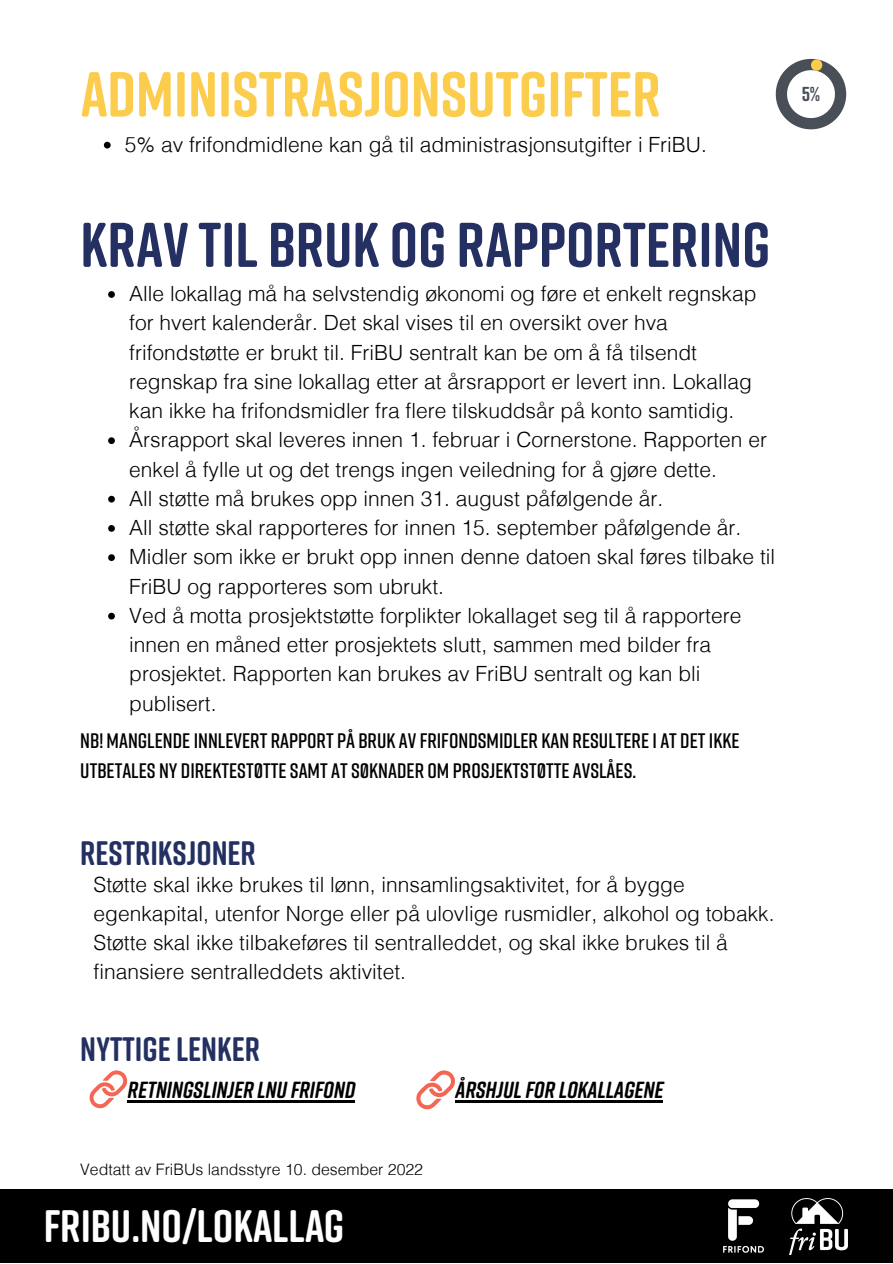
<style>
.page{position:relative;width:893px;height:1264px;background:#fff}
.page>*{position:absolute;margin:0;border:0;box-sizing:border-box;transform-origin:0 0}
.t1{font:700 63.6px "Rift Soft";color:#fccc4d}
.t2{font:700 63px "Rift Soft";color:#243061}
.t3{font:700 45.45px "Rift Soft";color:#fff}
.t4{font:700 33.9px "Rift Soft";color:#243061}
.t5{font:italic 700 23.25px "Rift Soft";color:#000}
.t6{font:300 21px/29.2px "Helvetica";color:#000}
.t7{font:600 21px/29.2px "Rift";color:#000}
.t8{font:700 20.25px "Rift Soft";color:#494f56}
.t9{font:300 15.75px "Helvetica";color:#000}
</style>
<div class="page">
<div style="left:0;top:1189px;width:892px;height:73px;background:#000"></div>
<img style="left:789px;top:1198px;width:58px;height:56px">
<img style="left:723px;top:1199px;width:41px;height:54px">
<svg style="left:104px;top:142px;width:7px;height:6px"></svg>
<svg style="left:108px;top:291px;width:7px;height:7px"></svg>
<svg style="left:108px;top:437px;width:7px;height:7px"></svg>
<svg style="left:108px;top:496px;width:7px;height:6px"></svg>
<svg style="left:108px;top:525px;width:7px;height:7px"></svg>
<svg style="left:108px;top:554px;width:7px;height:7px"></svg>
<svg style="left:108px;top:612px;width:7px;height:7px"></svg>
<svg style="left:89px;top:1070px;width:38px;height:38px"></svg>
<hr style="left:127px;top:1099px;width:228px;height:3px;background:#000">
<svg style="left:416px;top:1070px;width:39px;height:40px"></svg>
<hr style="left:455px;top:1099px;width:208px;height:3px;background:#000">
<svg style="left:775px;top:59px;width:71px;height:70px"></svg>
<h1 class="t1" style="left:80px;top:54px;width:582px">ADMINISTRASJONSUTGIFTER</h1>
<p class="t6" style="left:125px;top:130px;width:583px">5% av frifondmidlene kan gå til administrasjonsutgifter i FriBU.</p>
<h2 class="t2" style="left:80px;top:205px;width:691px">KRAV TIL BRUK OG RAPPORTERING</h2>
<p class="t6" style="left:129px;top:279px;width:647px">Alle lokallag må ha selvstendig økonomi og føre et enkelt regnskap for hvert kalenderår. Det skal vises til en oversikt over hva frifondstøtte er brukt til. FriBU sentralt kan be om å få tilsendt regnskap fra sine lokallag etter at årsrapport er levert inn. Lokallag kan ikke ha frifondsmidler fra flere tilskuddsår på konto samtidig.<br>Årsrapport skal leveres innen 1. februar i Cornerstone. Rapporten er enkel å fylle ut og det trengs ingen veiledning for å gjøre dette.<br>All støtte må brukes opp innen 31. august påfølgende år.<br>All støtte skal rapporteres for innen 15. september påfølgende år.<br>Midler som ikke er brukt opp innen denne datoen skal føres tilbake til FriBU og rapporteres som ubrukt.<br>Ved å motta prosjektstøtte forplikter lokallaget seg til å rapportere innen en måned etter prosjektets slutt, sammen med bilder fra prosjektet. Rapporten kan brukes av FriBU sentralt og kan bli publisert.</p>
<p class="t7" style="left:80px;top:725px;width:660px">NB! MANGLENDE INNLEVERT RAPPORT PÅ BRUK AV FRIFONDSMIDLER KAN RESULTERE I AT DET IKKE<br>UTBETALES NY DIREKTESTØTTE SAMT AT SØKNADER OM PROSJEKTSTØTTE AVSLÅES.</p>
<h3 class="t4" style="left:80px;top:831px;width:177px">RESTRIKSJONER</h3>
<p class="t6" style="left:93px;top:869px;width:682px">Støtte skal ikke brukes til lønn, innsamlingsaktivitet, for å bygge egenkapital, utenfor Norge eller på ulovlige rusmidler, alkohol og tobakk.<br>Støtte skal ikke tilbakeføres til sentralleddet, og skal ikke brukes til å finansiere sentralleddets aktivitet.</p>
<h3 class="t4" style="left:80px;top:1027px;width:181px">NYTTIGE LENKER</h3>
<p class="t5" style="left:127px;top:1074px;width:229px">RETNINGSLINJER LNU FRIFOND</p>
<p class="t5" style="left:455px;top:1074px;width:209px">ÅRSHJUL FOR LOKALLAGENE</p>
<p class="t9" style="left:80px;top:1159px;width:344px">Vedtatt av FriBUs landsstyre 10. desember 2022</p>
<h3 class="t3" style="left:44px;top:1197px;width:302px">FRIBU.NO/LOKALLAG</h3>
<p class="t8" style="left:801px;top:82px;width:20px">5%</p>
</div>
